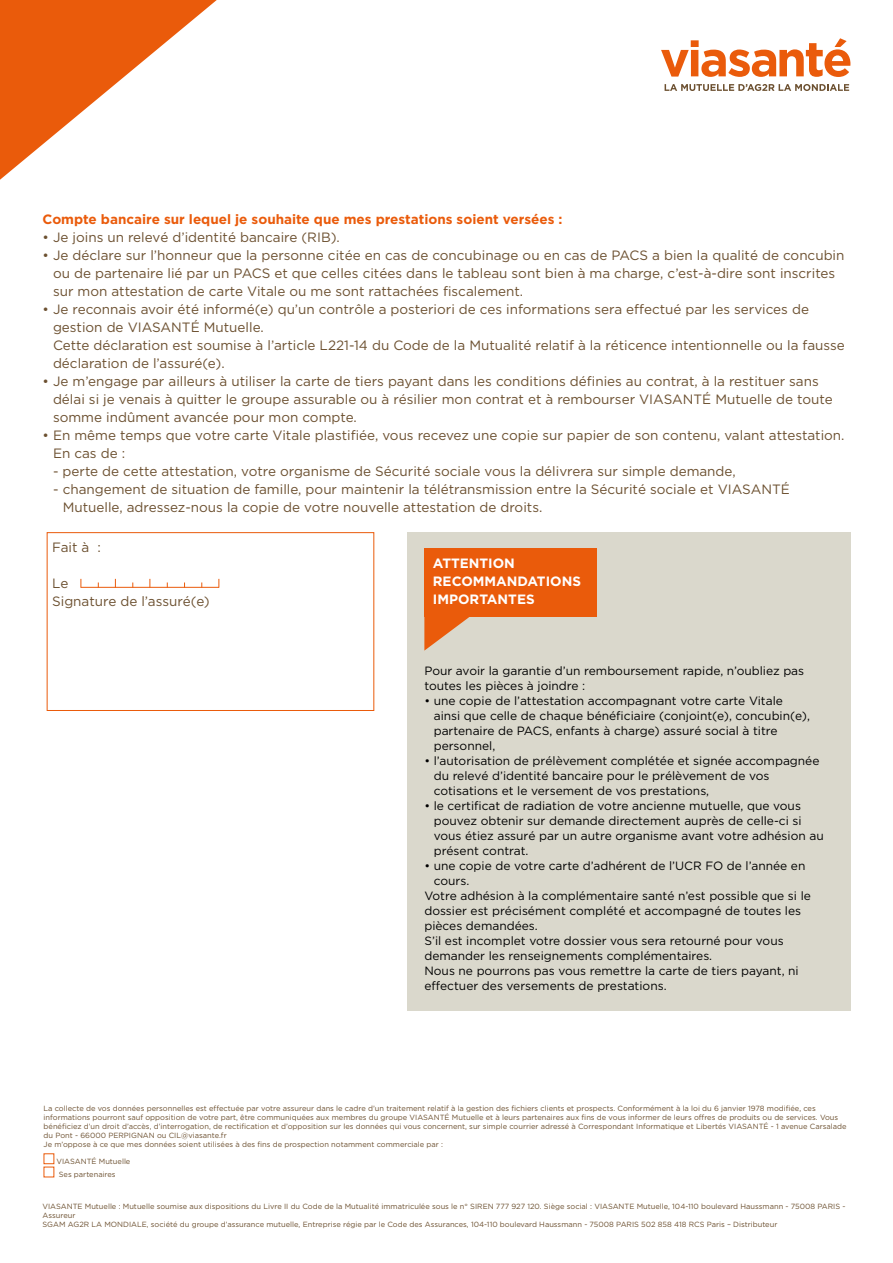
<style>
.page{position:relative;width:893px;height:1263px;background:#fff}
.page>*{position:absolute;margin:0;border:0;box-sizing:border-box;transform-origin:0 0}
.t1{font:13.5px/18px "Gotham";color:#6c5030}
.t2{font:700 13.5px "Gotham";color:#ea5b0b}
.t3{font:700 13.5px/18px "Gotham";color:#fff}
.t4{font:12px/15px "Gotham";color:#000}
.t5{font:7.5px/9px "Gotham";color:#6c5030}
</style>
<div class="page">
<svg style="left:0;top:0;width:217px;height:180px"></svg>
<svg style="left:665px;top:84px;width:184px;height:7px"></svg>
<svg style="left:661px;top:38px;width:189px;height:39px"></svg>
<div style="left:47px;top:532px;width:327px;height:179px;border:1px solid #ea5b0b"></div>
<hr style="left:81px;top:587px;width:138px;height:1px;background:#ea5b0b">
<div style="left:44px;top:1153px;width:10px;height:11px;border:1px solid #ea5b0b"></div>
<div style="left:407px;top:532px;width:443px;height:478px;background:#dad8cc"></div>
<div style="left:424px;top:549px;width:172px;height:68px;background:#ea5b0b"></div>
<svg style="left:424px;top:617px;width:45px;height:34px"></svg>
<p class="t2" style="left:43px;top:212px;width:522px">Compte bancaire sur lequel je souhaite que mes prestations soient versées :</p>
<p class="t1" style="left:43px;top:228px;width:299px">• Je joins un relevé d’identité bancaire (RIB).</p>
<p class="t1" style="left:53px;top:246px;width:793px;text-indent:-11px">• Je déclare sur l’honneur que la personne citée en cas de concubinage ou en cas de PACS a bien la qualité de concubin ou de partenaire lié par un PACS et que celles citées dans le tableau sont bien à ma charge, c’est-à-dire sont inscrites sur mon attestation de carte Vitale ou me sont rattachées fiscalement.</p>
<p class="t1" style="left:53px;top:300px;width:793px;text-indent:-11px">• Je reconnais avoir été informé(e) qu’un contrôle a posteriori de ces informations sera effectué par les services de gestion de VIASANTÉ Mutuelle.<br>Cette déclaration est soumise à l’article L221-14 du Code de la Mutualité relatif à la réticence intentionnelle ou la fausse déclaration de l’assuré(e).</p>
<p class="t1" style="left:53px;top:372px;width:781px;text-indent:-11px">• Je m’engage par ailleurs à utiliser la carte de tiers payant dans les conditions définies au contrat, à la restituer sans délai si je venais à quitter le groupe assurable ou à résilier mon contrat et à rembourser VIASANTÉ Mutuelle de toute somme indûment avancée pour mon compte.</p>
<p class="t1" style="left:53px;top:426px;width:793px;text-indent:-11px">• En même temps que votre carte Vitale plastifiée, vous recevez une copie sur papier de son contenu, valant attestation.<br>En cas de :</p>
<p class="t1" style="left:53px;top:462px;width:684px">- perte de cette attestation, votre organisme de Sécurité sociale vous la délivrera sur simple demande,</p>
<p class="t1" style="left:63px;top:480px;width:729px;text-indent:-10px">- changement de situation de famille, pour maintenir la télétransmission entre la Sécurité sociale et VIASANTÉ<br>Mutuelle, adressez-nous la copie de votre nouvelle attestation de droits.</p>
<p class="t1" style="left:52px;top:538px;width:50px">Fait à :</p>
<p class="t1" style="left:52px;top:574px;width:159px">Le<br>Signature de l’assuré(e)</p>
<p class="t3" style="left:433px;top:554px;width:150px">ATTENTION<br>RECOMMANDATIONS<br>IMPORTANTES</p>
<p class="t4" style="left:424px;top:663px;width:381px">Pour avoir la garantie d’un remboursement rapide, n’oubliez pas toutes les pièces à joindre :</p>
<p class="t4" style="left:434px;top:693px;width:378px;text-indent:-9px">• une copie de l’attestation accompagnant votre carte Vitale ainsi que celle de chaque bénéficiaire (conjoint(e), concubin(e), partenaire de PACS, enfants à charge) assuré social à titre personnel,</p>
<p class="t4" style="left:434px;top:753px;width:387px;text-indent:-9px">• l’autorisation de prélèvement complétée et signée accompagnée du relevé d’identité bancaire pour le prélèvement de vos cotisations et le versement de vos prestations,</p>
<p class="t4" style="left:434px;top:798px;width:392px;text-indent:-9px">• le certificat de radiation de votre ancienne mutuelle, que vous pouvez obtenir sur demande directement auprès de celle-ci si vous étiez assuré par un autre organisme avant votre adhésion au présent contrat.</p>
<p class="t4" style="left:424px;top:858px;width:383px">• une copie de votre carte d’adhérent de l’UCR FO de l’année en</p>
<p class="t4" style="left:434px;top:873px;width:37px">cours.</p>
<p class="t4" style="left:424px;top:888px;width:388px">Votre adhésion à la complémentaire santé n’est possible que si le</p>
<p class="t4" style="left:424px;top:903px;width:378px">dossier est précisément complété et accompagné de toutes les</p>
<p class="t4" style="left:424px;top:918px;width:115px">pièces demandées.</p>
<p class="t4" style="left:424px;top:933px;width:361px">S’il est incomplet votre dossier vous sera retourné pour vous</p>
<p class="t4" style="left:424px;top:948px;width:289px">demander les renseignements complémentaires.</p>
<p class="t4" style="left:424px;top:963px;width:376px">Nous ne pourrons pas vous remettre la carte de tiers payant, ni</p>
<p class="t4" style="left:424px;top:978px;width:244px">effectuer des versements de prestations.</p>
<p class="t5" style="left:44px;top:1103px;width:804px">La collecte de vos données personnelles est effectuée par votre assureur dans le cadre d’un traitement relatif à la gestion des fichiers clients et prospects. Conformément à la loi du 6 janvier 1978 modifiée, ces informations pourront sauf opposition de votre part, être communiquées aux membres du groupe VIASANTÉ Mutuelle et à leurs partenaires aux fins de vous informer de leurs offres de produits ou de services. Vous bénéficiez d’un droit d’accès, d’interrogation, de rectification et d’opposition sur les données qui vous concernent, sur simple courrier adressé à Correspondant Informatique et Libertés VIASANTÉ - 1 avenue Carsalade du Pont - 66000 PERPIGNAN ou CIL@viasante.fr<br>Je m’oppose à ce que mes données soient utilisées à des fins de prospection notamment commerciale par :</p>
<p class="t5" style="left:59px;top:1155px;width:73px;line-height:13.2px;text-indent:-2px">VIASANTÉ Mutuelle<br>Ses partenaires</p>
<p class="t5" style="left:43px;top:1202px;width:804px">VIASANTE Mutuelle : Mutuelle soumise aux dispositions du Livre II du Code de la Mutualité immatriculée sous le n° SIREN 777 927 120. Siège social : VIASANTE Mutuelle, 104-110 boulevard Haussmann - 75008 PARIS -<br>Assureur<br>SGAM AG2R LA MONDIALE, société du groupe d’assurance mutuelle, Entreprise régie par le Code des Assurances, 104-110 boulevard Haussmann - 75008 PARIS 502 858 418 RCS Paris – Distributeur</p>
</div>
